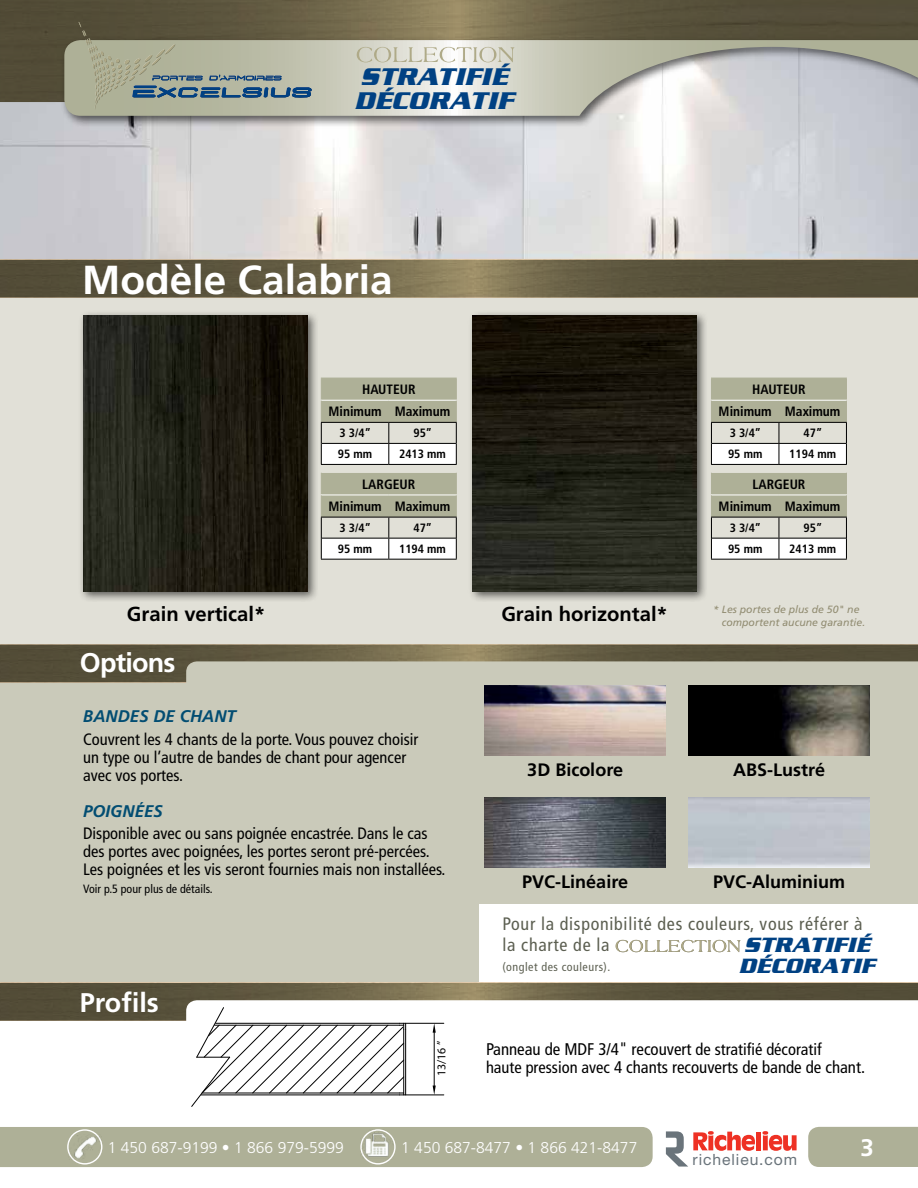
<style>
.page{position:relative;width:918px;height:1188px;background:#fff}
.page>*{position:absolute;margin:0;border:0;box-sizing:border-box;transform-origin:0 0}
.t1{font:700 40.5px "Frutiger";color:#fff}
.t2{font:700 27px "Frutiger";letter-spacing:-.03em;color:#fff}
.t3{font:italic 700 26.1px/24.2px "Serpentine";letter-spacing:.01em;color:#004183}
.t4{font:700 24px "Frutiger";color:#fff}
.t5{font:italic 700 22.35px/20.7px "Serpentine";letter-spacing:.01em;color:#004183}
.t6{font:700 20.25px "Frutiger";color:#000}
.t7{font:condensed 18px/21px "Frutiger";letter-spacing:.04em;color:#5c5f51}
.t8{font:700 18px "Frutiger";color:#000}
.t9{font:condensed 16.8px/18px "Frutiger";color:#000}
.t10{font:italic 700 16.8px "Frutiger";color:#024d72}
.t11{font:condensed 16.5px/18px "Frutiger";color:#000}
.t12{font:300 15.6px "Frutiger";color:#fff}
.t13{font:15.45px "Helvetica Neue";letter-spacing:.06em;color:#6a747b}
.t14{font:700 condensed 13.5px/22.2px "Frutiger";color:#000;text-align:center}
.t15{font:700 condensed 12px "Frutiger";color:#000}
.t16{font:condensed 12px "Frutiger";color:#000}
.t17{font:condensed 12px "Frutiger";letter-spacing:.04em;color:#5c5f51}
.t18{font:12px "Myriad Pro";color:#000}
.t19{font:italic 10.5px/13px "Frutiger";color:#918c71}
.s1{font-size:16.5px}
</style>
<div class="page">
<img style="left:0;top:102px;width:918px;height:158px">
<div style="left:808px;top:1127px;width:110px;height:40px;background:#aeb097"></div>
<div style="left:0;top:298px;width:918px;height:347px;background:#e1e0d7"></div>
<svg style="left:0;top:0;width:918px;height:102px;background:#615a41"></svg>
<div style="left:61px;top:36px;width:857px;height:93px;background:#000;opacity:.6"></div>
<svg style="left:64px;top:40px;width:854px;height:76px;background:#cacbc3"></svg>
<svg style="left:0;top:260px;width:918px;height:38px;background:#645c43"></svg>
<svg style="left:666px;top:1131px;width:89px;height:36px"></svg>
<div style="left:756px;top:1132px;width:5px;height:18px;background:#ee3124"></div>
<svg style="left:762px;top:1131px;width:35px;height:20px"></svg>
<div style="left:0;top:1127px;width:653px;height:40px;background:#aeb097"></div>
<div style="left:67px;top:1129px;width:35px;height:36px;border:1px solid #fff;border-radius:50%"></div>
<img style="left:69px;top:1134px;width:33px;height:27px">
<div style="left:360px;top:1129px;width:36px;height:36px;border:1px solid #fff;border-radius:50%"></div>
<img style="left:360px;top:1130px;width:34px;height:29px">
<div style="left:0;top:682px;width:918px;height:301px;background:#cacaba"></div>
<svg style="left:0;top:645px;width:918px;height:37px;background:#605840"></svg>
<div style="left:186px;top:661px;width:732px;height:102px;background:#cacaba"></div>
<div style="left:479px;top:905px;width:439px;height:85px;background:#fff"></div>
<div style="left:468px;top:311px;width:240px;height:291px;background:#000;opacity:.6"></div>
<img style="left:473px;top:316px;width:224px;height:275px">
<div style="left:79px;top:311px;width:240px;height:291px;background:#000;opacity:.6"></div>
<img style="left:84px;top:316px;width:224px;height:275px">
<img style="left:484px;top:797px;width:181px;height:70px">
<img style="left:484px;top:686px;width:181px;height:70px">
<img style="left:688px;top:797px;width:182px;height:70px">
<img style="left:688px;top:686px;width:182px;height:70px">
<svg style="left:0;top:983px;width:918px;height:124px"></svg>
<svg style="left:78px;top:22px;width:234px;height:88px;background:#949887"></svg>
<svg style="left:357px;top:47px;width:158px;height:15px;background:#d9d7ca"></svg>
<hr style="left:321px;top:559px;width:68px;height:1px;background:#000">
<hr style="left:389px;top:559px;width:68px;height:1px;background:#000">
<svg style="left:321px;top:378px;width:136px;height:181px"></svg>
<hr style="left:711px;top:559px;width:68px;height:1px;background:#000">
<hr style="left:779px;top:559px;width:68px;height:1px;background:#000">
<svg style="left:711px;top:378px;width:136px;height:181px"></svg>
<svg style="left:615px;top:940px;width:126px;height:12px"></svg>
<h3 class="t3" style="left:355px;top:64px;width:160px">STRATIFIÉ<br>DÉCORATIF</h3>
<h1 class="t1" style="left:82px;top:257px;width:312px">Modèle Calabria</h1>
<p class="t14" style="left:329px;top:378px;width:123px">HAUTEUR<br>Minimum Maximum</p>
<p class="t15" style="left:340px;top:426px;width:33px">3 3/4”</p>
<p class="t15" style="left:413px;top:426px;width:20px">95”</p>
<p class="t15" style="left:338px;top:447px;width:36px">95 mm</p>
<p class="t15" style="left:399px;top:447px;width:48px">2413 mm</p>
<p class="t14" style="left:329px;top:473px;width:123px">LARGEUR<br>Minimum Maximum</p>
<p class="t15" style="left:340px;top:521px;width:33px">3 3/4”</p>
<p class="t15" style="left:413px;top:521px;width:20px">47”</p>
<p class="t15" style="left:338px;top:542px;width:36px">95 mm</p>
<p class="t15" style="left:399px;top:542px;width:48px">1194 mm</p>
<p class="t6" style="left:127px;top:602px;width:140px">Grain vertical*</p>
<p class="t6" style="left:501px;top:602px;width:168px">Grain horizontal*</p>
<h2 class="t2" style="left:80px;top:647px;width:97px">Options</h2>
<p class="t10" style="left:83px;top:707px;width:154px">BANDES DE CHANT</p>
<p class="t11" style="left:83px;top:730px;width:337px">Couvrent les 4 chants de la porte. Vous pouvez choisir un type ou l’autre de bandes de chant pour agencer avec vos portes.</p>
<p class="t10" style="left:83px;top:801px;width:81px">POIGNÉES</p>
<p class="t11" style="left:83px;top:825px;width:364px">Disponible avec ou sans poignée encastrée. Dans le cas des portes avec poignées, les portes seront pré-percées.<br>Les poignées et les vis seront fournies mais non installées.</p>
<p class="t16" style="left:83px;top:882px;width:131px">Voir p.5 pour plus de détails.</p>
<p class="t8" style="left:527px;top:759px;width:97px">3D Bicolore</p>
<p class="t8" style="left:522px;top:871px;width:107px">PVC-Linéaire</p>
<p class="t14" style="left:719px;top:378px;width:123px">HAUTEUR<br>Minimum Maximum</p>
<p class="t15" style="left:730px;top:426px;width:33px">3 3/4”</p>
<p class="t15" style="left:804px;top:426px;width:20px">47”</p>
<p class="t15" style="left:728px;top:447px;width:36px">95 mm</p>
<p class="t15" style="left:789px;top:447px;width:48px">1194 mm</p>
<p class="t14" style="left:719px;top:473px;width:123px">LARGEUR<br>Minimum Maximum</p>
<p class="t15" style="left:730px;top:521px;width:33px">3 3/4”</p>
<p class="t15" style="left:804px;top:521px;width:20px">95”</p>
<p class="t15" style="left:728px;top:542px;width:36px">95 mm</p>
<p class="t15" style="left:789px;top:542px;width:48px">2413 mm</p>
<p class="t19" style="left:722px;top:603px;width:145px;text-indent:-9px">* Les portes de plus de 50" ne comportent aucune garantie.</p>
<p class="t8" style="left:733px;top:759px;width:93px">ABS-Lustré</p>
<p class="t8" style="left:713px;top:871px;width:134px">PVC-Aluminium</p>
<h2 class="t2" style="left:80px;top:987px;width:81px">Profils</h2>
<p class="t18" style="left:434px;top:1076px;width:37px;rotate:-90deg">13/16 ”</p>
<p class="t7" style="left:502px;top:914px;width:362px">Pour la disponibilité des couleurs, vous référer à la charte de la</p>
<p class="t17" style="left:502px;top:960px;width:109px">(onglet des couleurs).</p>
<h3 class="t5" style="left:739px;top:934px;width:137px">STRATIFIÉ<br>DÉCORATIF</h3>
<p class="t9" style="left:486px;top:1040px;width:381px">Panneau de MDF 3/4" recouvert <span class="s1">de stratifié décoratif<br>haute pression avec</span> 4 chants recouverts de bande de chant.</p>
<p class="t12" style="left:108px;top:1139px;width:238px">1 450 687-9199 • 1 866 979-5999</p>
<p class="t12" style="left:401px;top:1139px;width:238px">1 450 687-8477 • 1 866 421-8477</p>
<h3 class="t4" style="left:860px;top:1134px;width:15px">3</h3>
<p class="t13" style="left:693px;top:1150px;width:106px">richelieu.com</p>
</div>
